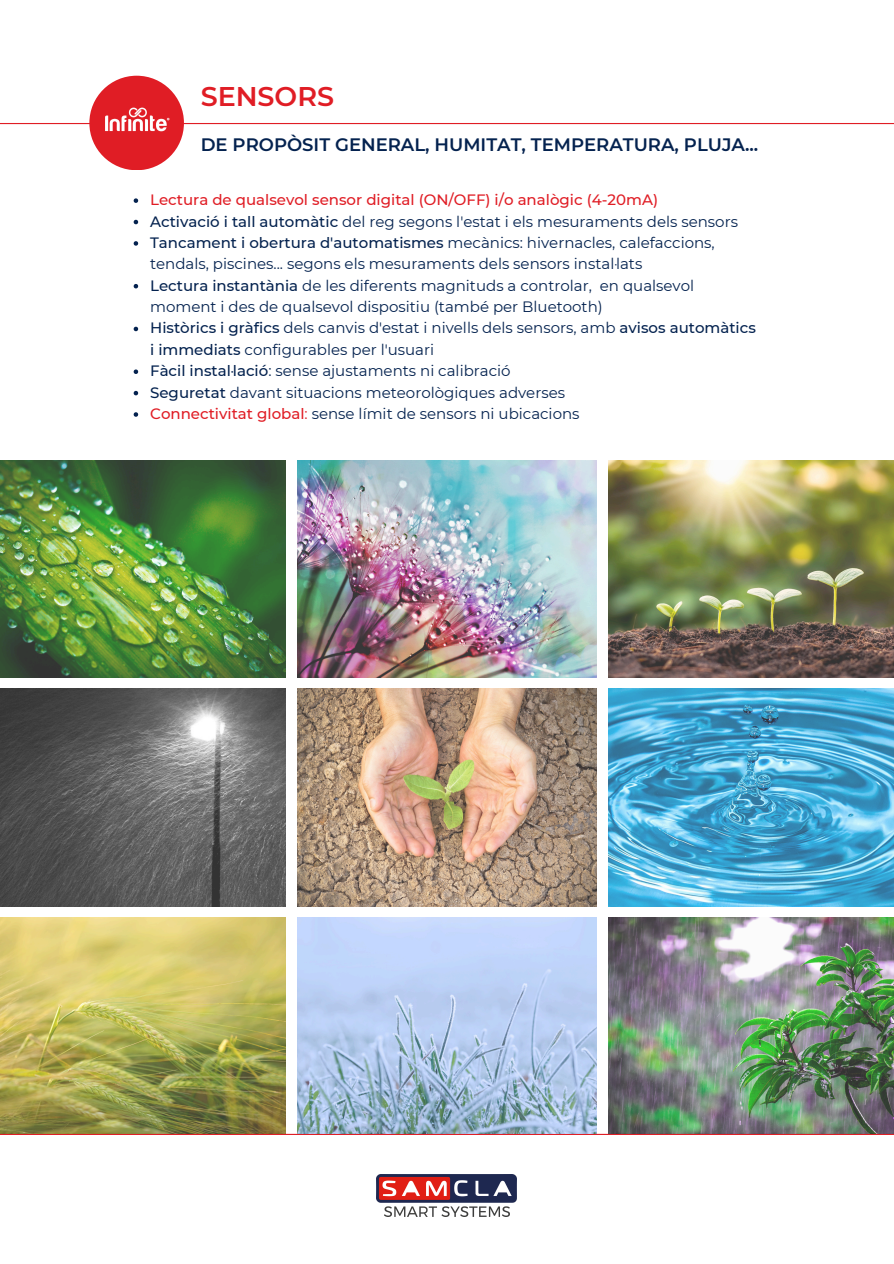
<style>
.page{position:relative;width:894px;height:1264px;background:#fff}
.page>*{position:absolute;margin:0;border:0;box-sizing:border-box;transform-origin:0 0}
.t1{font:600 27px "Montserrat";color:#e01d25}
.t2{font:600 18px "Montserrat";color:#04224f}
.t3{font:15px/21.3px "Montserrat";color:#04224f}
.t4{font:500 15px "Montserrat";color:#e01d25}
.s1{font-weight:500}
.s2{font-weight:500;color:#e01d25}
.s3{color:#e01d25}
</style>
<div class="page">
<hr style="left:0;top:123px;width:893px;height:1px;background:#e01d25">
<hr style="left:0;top:1133px;width:893px;height:1px;background:#e01d25">
<img style="left:377px;top:1174px;width:139px;height:42px">
<svg style="left:134px;top:198px;width:4px;height:5px"></svg>
<svg style="left:134px;top:220px;width:4px;height:4px"></svg>
<svg style="left:134px;top:241px;width:4px;height:5px"></svg>
<svg style="left:134px;top:284px;width:4px;height:4px"></svg>
<svg style="left:134px;top:327px;width:4px;height:4px"></svg>
<svg style="left:134px;top:369px;width:4px;height:5px"></svg>
<svg style="left:134px;top:391px;width:4px;height:4px"></svg>
<svg style="left:134px;top:412px;width:4px;height:5px"></svg>
<div style="left:89px;top:76px;width:95px;height:94px;background:#e01d25;border-radius:50%"></div>
<img style="left:105px;top:107px;width:65px;height:25px">
<img style="left:0;top:460px;width:286px;height:217px">
<img style="left:297px;top:460px;width:299px;height:217px">
<img style="left:608px;top:460px;width:285px;height:217px">
<img style="left:0;top:689px;width:286px;height:217px">
<img style="left:297px;top:689px;width:299px;height:217px">
<img style="left:608px;top:689px;width:285px;height:217px">
<img style="left:0;top:917px;width:286px;height:216px">
<img style="left:297px;top:917px;width:299px;height:216px">
<img style="left:608px;top:917px;width:285px;height:216px">
<p class="t1" style="left:201px;top:80px;width:135px">SENSORS</p>
<p class="t2" style="left:201px;top:134px;width:559px">DE PROPÒSIT GENERAL, HUMITAT, TEMPERATURA, PLUJA...</p>
<h1 class="t4" style="left:150px;top:191px;width:509px">Lectura de qualsevol sensor digital (ON/OFF) i/o analògic (4-20mA)</h1>
<h2 class="t3" style="left:150px;top:210px;width:589px"><span class="s1">Activació i tall automàtic</span> del reg segons l'estat i els mesuraments dels sensors</h2>
<p class="t3" style="left:150px;top:232px;width:566px"><span class="s1">Tancament i obertura d'automatismes</span> mecànics: hivernacles, calefaccions, tendals, piscines... segons els mesuraments dels sensors instal·lats</p>
<p class="t3" style="left:150px;top:275px;width:545px"><span class="s1">Lectura instantània</span> de les diferents magnituds a controlar, en qualsevol moment i des de qualsevol dispositiu (també per Bluetooth)</p>
<p class="t3" style="left:150px;top:317px;width:607px"><span class="s1">Històrics i gràfics</span> dels canvis d'estat i nivells dels sensors, amb <span class="s1">avisos automàtics i immediats</span> configurables per l'usuari</p>
<p class="t3" style="left:150px;top:360px;width:362px"><span class="s1">Fàcil instal·lació</span>: sense ajustaments ni calibració</p>
<p class="t3" style="left:150px;top:381px;width:416px"><span class="s1">Seguretat</span> davant situacions meteorològiques adverses</p>
<p class="t3" style="left:150px;top:403px;width:431px"><span class="s2">Connectivitat global</span><span class="s3">:</span> sense límit de sensors ni ubicacions</p>
</div>
